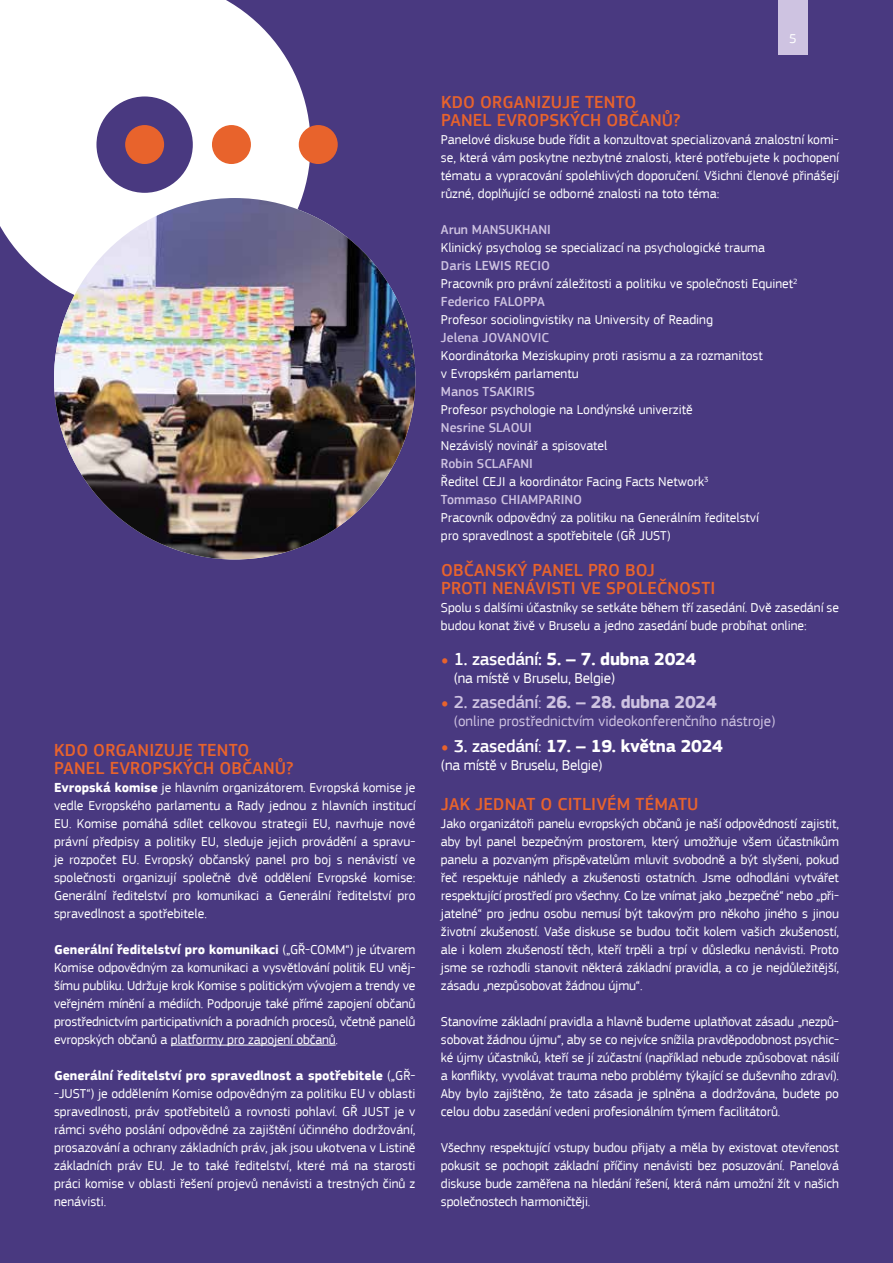
<style>
.page{position:relative;width:893px;height:1263px;background:#493980}
.page>*{position:absolute;margin:0;border:0;box-sizing:border-box;transform-origin:0 0}
.t1{font:500 18px/18px "EC Square Sans Pro";letter-spacing:.01em;color:#e8632c}
.t2{font:700 18px "EC Square Sans Pro";letter-spacing:-.015em;color:#fff}
.t3{font:700 18px "EC Square Sans Pro";letter-spacing:-.015em;color:#cec3e1}
.t4{font:15px "EC Square Sans Pro";color:#cec3e1}
.t5{font:15px "EC Square Sans Pro";letter-spacing:-.015em;color:#fff}
.t6{font:13.5px/18px "EC Square Sans Pro";color:#fff;text-align:justify}
.t7{font:500 13.5px "EC Square Sans Pro";color:#cec3e1}
.s1{font-weight:700}
.s2{font-weight:500;color:#cec3e1}
.s3{font-weight:400;font-size:28.5px;color:#e8632c}
.s4{font-weight:500}
.s5{font-weight:400}
</style>
<div class="page">
<div style="left:778px;top:0;width:30px;height:54px;background:#cec3e1"></div>
<hr style="left:171px;top:1045px;width:165px;height:1px;background:#fff">
<svg style="left:0;top:0;width:311px;height:310px;fill:#fff"></svg>
<div style="left:299px;top:125px;width:39px;height:39px;background:#e8632c;border-radius:50%"></div>
<div style="left:212px;top:125px;width:39px;height:39px;background:#e8632c;border-radius:50%"></div>
<img style="left:54px;top:198px;width:361px;height:361px;border-radius:181px">
<h1 class="t1" style="left:54px;top:741px;width:241px">KDO ORGANIZUJE TENTO<br>PANEL EVROPSKÝCH OBČANŮ?</h1>
<p class="t6" style="left:54px;top:779px;width:363px"><span class="s1">Evropská komise</span> je hlavním organizátorem. Evropská komise je vedle Evropského parlamentu a Rady jednou z hlavních institucí EU. Komise pomáhá sdílet celkovou strategii EU, navrhuje nové právní předpisy a politiky EU, sleduje jejich provádění a spravu&shy;je rozpočet EU. Evropský občanský panel pro boj s nenávistí ve společnosti organizují společně dvě oddělení Evropské komise:<br>Generální ředitelství pro komunikaci a Generální ředitelství pro spravedlnost a spotřebitele.</p>
<p class="t6" style="left:54px;top:941px;width:363px"><span class="s1">Generální ředitelství pro komunikaci</span> („GŘ-COMM“) je útvarem Komise odpovědným za komunikaci a vysvětlování politik EU vněj&shy;šímu publiku. Udržuje krok Komise s politickým vývojem a trendy ve veřejném mínění a médiích. Podporuje také přímé zapojení občanů prostřednictvím participativních a poradních procesů, včetně panelů evropských občanů a platformy pro zapojení občanů.</p>
<p class="t6" style="left:54px;top:1067px;width:363px"><span class="s1">Generální ředitelství pro spravedlnost a spotřebitele</span> („GŘ--JUST“) je oddělením Komise odpovědným za politiku EU v oblasti spravedlnosti, práv spotřebitelů a rovnosti pohlaví. GŘ JUST je v rámci svého poslání odpovědné za zajištění účinného dodržování, prosazování a ochrany základních práv, jak jsou ukotvena v Listině základních práv EU. Je to také ředitelství, které má na starosti práci komise v oblasti řešení projevů nenávisti a trestných činů z nenávisti.</p>
<p class="t6" style="left:789px;top:29px;width:9px">5</p>
<h1 class="t1" style="left:441px;top:93px;width:241px">KDO ORGANIZUJE TENTO<br>PANEL EVROPSKÝCH OBČANŮ?</h1>
<p class="t6" style="left:441px;top:131px;width:399px">Panelové diskuse bude řídit a konzultovat specializovaná znalostní komi&shy;se, která vám poskytne nezbytné znalosti, které potřebujete k pochopení tématu a vypracování spolehlivých doporučení. Všichni členové přinášejí různé, doplňující se odborné znalosti na toto téma:</p>
<p class="t7" style="left:441px;top:222px;width:111px">Arun MANSUKHANI</p>
<p class="t6" style="left:441px;top:239px;width:326px">Klinický psycholog se specializací na psychologické trauma</p>
<p class="t6" style="left:441px;top:257px;width:358px;text-align:left"><span class="s2">Daris LEWIS RECIO<br></span>Pracovník pro právní záležitosti a politiku ve společnosti Equinet<sup>2<br></sup><span class="s2">Federico FALOPPA</span></p>
<p class="t6" style="left:441px;top:311px;width:273px">Profesor sociolingvistiky na University of Reading</p>
<p class="t7" style="left:441px;top:330px;width:110px">Jelena JOVANOVIC</p>
<p class="t6" style="left:441px;top:347px;width:323px">Koordinátorka Meziskupiny proti rasismu a za rozmanitost v Evropském parlamentu</p>
<p class="t7" style="left:441px;top:384px;width:95px">Manos TSAKIRIS</p>
<p class="t6" style="left:441px;top:401px;width:253px">Profesor psychologie na Londýnské univerzitě</p>
<p class="t7" style="left:441px;top:420px;width:92px">Nesrine SLAOUI</p>
<p class="t6" style="left:441px;top:437px;width:168px">Nezávislý novinář a spisovatel</p>
<p class="t6" style="left:441px;top:455px;width:269px;text-align:left"><span class="s2">Robin SCLAFANI<br></span>Ředitel CEJI a koordinátor Facing Facts Network<sup>3<br></sup><span class="s2">Tommaso CHIAMPARINO</span></p>
<p class="t6" style="left:441px;top:509px;width:319px">Pracovník odpovědný za politiku na Generálním ředitelství pro spravedlnost a spotřebitele (GŘ JUST)</p>
<h1 class="t1" style="left:441px;top:561px;width:276px">OBČANSKÝ PANEL PRO BOJ<br>PROTI NENÁVISTI VE SPOLEČNOSTI</h1>
<p class="t6" style="left:441px;top:599px;width:399px">Spolu s dalšími účastníky se setkáte během tří zasedání. Dvě zasedání se budou konat živě v Bruselu a jedno zasedání bude probíhat online:</p>
<h1 class="t2" style="left:441px;top:648px;width:257px"><span class="s3">•</span> <span class="s4">1. zasedání:</span> 5. – 7. dubna 2024</h1>
<p class="t5" style="left:454px;top:669px;width:163px">(na místě v Bruselu, Belgie)</p>
<h1 class="t3" style="left:441px;top:691px;width:277px"><span class="s3">•</span> <span class="s4">2. zasedání</span><span class="s5">:</span> 26. – 28. dubna 2024</h1>
<p class="t4" style="left:454px;top:712px;width:323px">(online prostřednictvím videokonferenčního nástroje)</p>
<h1 class="t2" style="left:441px;top:735px;width:284px"><span class="s3">•</span> <span class="s4">3. zasedání</span><span class="s5">:</span> 17. – 19. května 2024</h1>
<p class="t5" style="left:441px;top:756px;width:163px">(na místě v Bruselu, Belgie)</p>
<h1 class="t1" style="left:441px;top:795px;width:259px">JAK JEDNAT O CITLIVÉM TÉMATU</h1>
<p class="t6" style="left:441px;top:815px;width:399px">Jako organizátoři panelu evropských občanů je naší odpovědností zajistit, aby byl panel bezpečným prostorem, který umožňuje všem účastníkům panelu a pozvaným přispěvatelům mluvit svobodně a být slyšeni, pokud řeč respektuje náhledy a zkušenosti ostatních. Jsme odhodláni vytvářet respektující prostředí pro všechny. Co lze vnímat jako „bezpečné“ nebo „při&shy;jatelné“ pro jednu osobu nemusí být takovým pro někoho jiného s jinou životní zkušeností. Vaše diskuse se budou točit kolem vašich zkušeností, ale i kolem zkušeností těch, kteří trpěli a trpí v důsledku nenávisti. Proto jsme se rozhodli stanovit některá základní pravidla, a co je nejdůležitější, zásadu „nezpůsobovat žádnou újmu“.</p>
<p class="t6" style="left:441px;top:1013px;width:399px">Stanovíme základní pravidla a hlavně budeme uplatňovat zásadu „nezpů&shy;sobovat žádnou újmu“, aby se co nejvíce snížila pravděpodobnost psychic&shy;ké újmy účastníků, kteří se jí zúčastní (například nebude způsobovat násilí a konflikty, vyvolávat trauma nebo problémy týkající se duševního zdraví).<br>Aby bylo zajištěno, že tato zásada je splněna a dodržována, budete po celou dobu zasedání vedeni profesionálním týmem facilitátorů.</p>
<p class="t6" style="left:441px;top:1139px;width:399px">Všechny respektující vstupy budou přijaty a měla by existovat otevřenost pokusit se pochopit základní příčiny nenávisti bez posuzování. Panelová diskuse bude zaměřena na hledání řešení, která nám umožní žít v našich společnostech harmoničtěji.</p>
</div>
